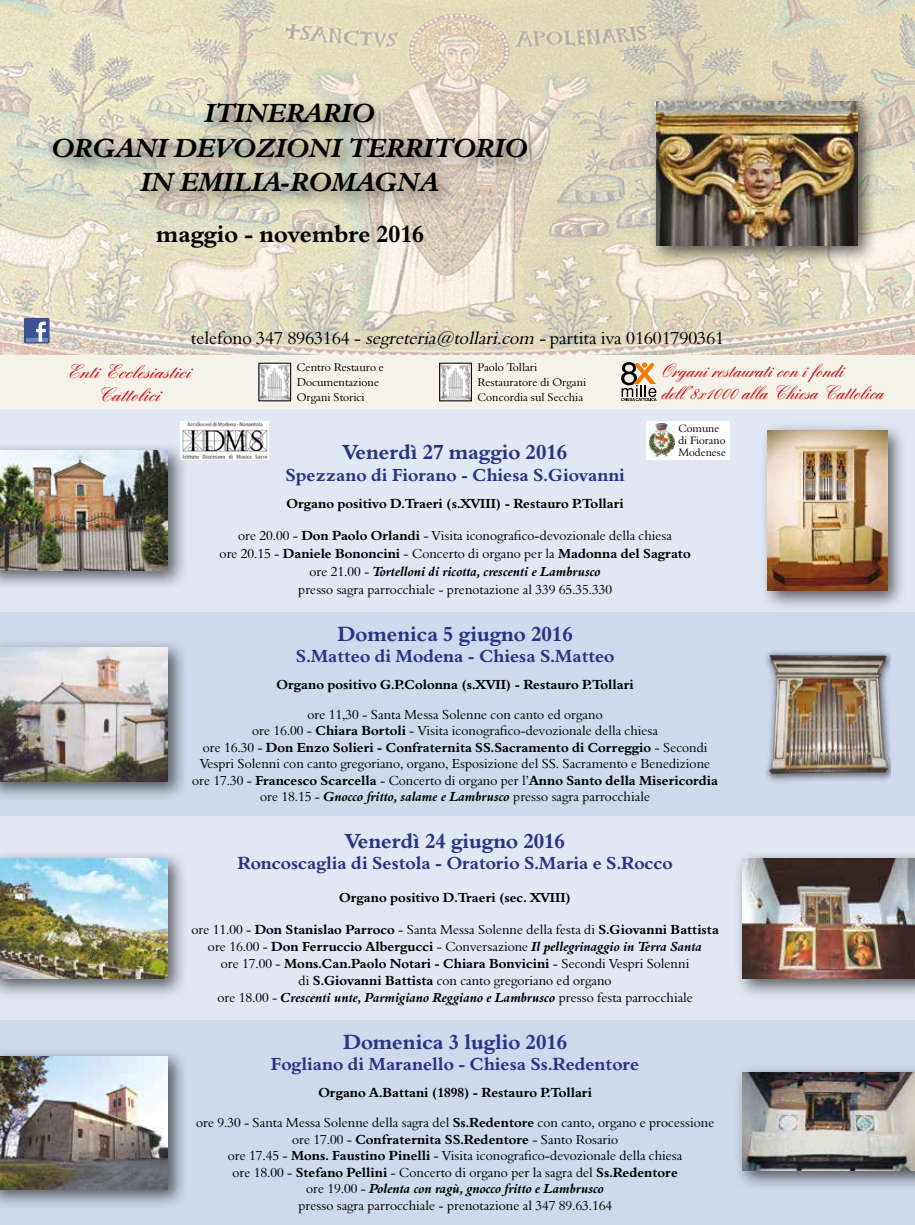
<style>
.page{position:relative;width:915px;height:1225px;background:#fff}
.page>*{position:absolute;margin:0;border:0;box-sizing:border-box;transform-origin:0 0}
.t1{font:27px/34.5px "Aldine 401 BT Bold Italic A";color:#000;text-align:center}
.t2{font:24px "Aldine 401 BT Bold A";color:#000}
.t3{font:21px "Aldine 401 BT Bold A";color:#283583}
.t4{font:600 19.5px/22.5px "Englische Sch T";color:#cd171a;scale:.9 1}
.t5{font:600 19.5px/22.5px "Englische Sch T";color:#cd171a;text-align:center}
.t6{font:18px "Aldine 401 BT Bold A";color:#283583}
.t7{font:18px "Aldine 401 BT Roman A";color:#000}
.t8{font:13.5px/16.5px "Aldine 401 BT Roman A";color:#000;text-align:center}
.t9{font:13.5px "Aldine 401 BT Bold A";color:#000}
.t10{font:13.5px "Aldine 401 BT Bold Italic A";color:#000}
.t11{font:11.55px/15px "Aldine 401 BT Roman A";color:#000}
.t12{font:11.1px/12px "Aldine 401 BT Roman A";color:#000}
.s1{font-style:italic}
.s2{font-family:"Aldine 401 BT Bold A"}
.s3{font-family:"Aldine 401 BT Roman A"}
.s4{font-family:"Aldine 401 BT Bold Italic A"}
</style>
<div class="page">
<img style="left:0;top:0;width:914px;height:355px">
<div style="left:0;top:408px;width:914px;height:204px;background:#e1e8f4"></div>
<div style="left:0;top:612px;width:914px;height:204px;background:#ced9ed"></div>
<div style="left:0;top:816px;width:914px;height:204px;background:#e1e8f4"></div>
<div style="left:0;top:1020px;width:914px;height:205px;background:#ced9ed"></div>
<div style="left:46px;top:96px;width:500px;height:115px;background:#000;opacity:.6"></div>
<div style="left:0;top:639px;width:188px;height:162px;background:#000;opacity:.6"></div>
<img style="left:0;top:647px;width:168px;height:134px">
<img style="left:765px;top:651px;width:125px;height:131px">
<div style="left:647px;top:93px;width:230px;height:172px;background:#000;opacity:.6"></div>
<img style="left:656px;top:102px;width:201px;height:143px">
<div style="left:0;top:355px;width:914px;height:53px;background:#f5f3e9"></div>
<div style="left:24px;top:318px;width:25px;height:25px;background:#3d5294"></div>
<hr style="left:26px;top:338px;width:22px;height:4px;background:#7286b6">
<svg style="left:36px;top:321px;width:10px;height:21px"></svg>
<img style="left:181px;top:421px;width:87px;height:38px">
<div style="left:645px;top:421px;width:84px;height:38px;background:#fff"></div>
<img style="left:649px;top:423px;width:25px;height:34px">
<div style="left:0;top:442px;width:188px;height:149px;background:#000;opacity:.6"></div>
<img style="left:0;top:450px;width:168px;height:120px">
<div style="left:759px;top:422px;width:148px;height:189px;background:#000;opacity:.6"></div>
<img style="left:767px;top:430px;width:119px;height:160px">
<div style="left:0;top:850px;width:188px;height:149px;background:#000;opacity:.6"></div>
<img style="left:0;top:858px;width:168px;height:121px">
<div style="left:733px;top:850px;width:181px;height:149px;background:#000;opacity:.6"></div>
<img style="left:742px;top:858px;width:172px;height:121px">
<div style="left:0;top:1048px;width:188px;height:161px;background:#000;opacity:.6"></div>
<img style="left:0;top:1056px;width:168px;height:133px">
<div style="left:733px;top:1063px;width:181px;height:127px;background:#000;opacity:.6"></div>
<img style="left:742px;top:1072px;width:172px;height:98px">
<img style="left:260px;top:365px;width:29px;height:34px">
<img style="left:441px;top:365px;width:28px;height:34px">
<div style="left:439px;top:363px;width:32px;height:38px;border:1px solid #000"></div>
<svg style="left:621px;top:362px;width:35px;height:39px"></svg>
<h1 class="t1" style="left:52px;top:95px;width:477px">ITINERARIO<br>ORGANI DEVOZIONI TERRITORIO<br>IN EMILIA-ROMAGNA</h1>
<h2 class="t2" style="left:156px;top:219px;width:269px">maggio - novembre 2016</h2>
<h3 class="t7" style="left:191px;top:327px;width:534px">telefono 347 8963164 - <span class="s1">segreteria@tollari.com -</span>partita iva 01601790361</h3>
<h3 class="t5" style="left:65px;top:361px;width:127px">Enti Ecclesiastici<br>Cattolici</h3>
<p class="t11" style="left:297px;top:359px;width:89px">Centro Restauro e<br>Documentazione<br>Organi Storici</p>
<p class="t11" style="left:477px;top:359px;width:110px">Paolo Tollari<br>Restauratore di Organi<br>Concordia sul Secchia</p>
<h3 class="t4" style="left:660px;top:360px;width:249px">Organi restaurati con i fondi dell’8x1000 alla Chiesa Cattolica</h3>
<p class="t12" style="left:678px;top:422px;width:49px">Comune di Fiorano<br>Modenese</p>
<h3 class="t3" style="left:343px;top:438px;width:225px">Venerdì 27 maggio 2016</h3>
<h3 class="t6" style="left:285px;top:464px;width:341px">Spezzano di Fiorano - Chiesa S.Giovanni</h3>
<p class="t9" style="left:286px;top:495px;width:338px">Organo positivo D.Traeri (s.XVIII) - Restauro P.Tollari</p>
<p class="t8" style="left:238px;top:527px;width:435px">ore 20.00 - <span class="s2">Don Paolo Orlandi</span> - Visita iconografico-devozionale della chiesa</p>
<p class="t9" style="left:219px;top:545px;width:472px"><span class="s3">ore 20.15 -</span> Daniele Bononcini <span class="s3">- Concerto di organo per la</span> Madonna del Sagrato</p>
<p class="t10" style="left:309px;top:563px;width:293px"><span class="s3">ore 21.00 -</span> Tortelloni di ricotta, crescenti e Lambrusco</p>
<p class="t8" style="left:298px;top:581px;width:315px">presso sagra parrocchiale - prenotazione al 339 65.35.330</p>
<h3 class="t3" style="left:337px;top:621px;width:236px">Domenica 5 giugno 2016</h3>
<h3 class="t6" style="left:296px;top:645px;width:320px">S.Matteo di Modena - Chiesa S.Matteo</h3>
<p class="t9" style="left:276px;top:676px;width:358px">Organo positivo G.P.Colonna (s.XVII) - Restauro P.Tollari</p>
<p class="t8" style="left:252px;top:706px;width:407px">ore 11,30 - Santa Messa Solenne con canto ed organo<br>ore 16.00 - <span class="s2">Chiara Bortoli</span> - Visita iconografico-devozionale della chiesa</p>
<p class="t9" style="left:203px;top:739px;width:506px"><span class="s3">ore 16.30 -</span> Don Enzo Solieri - Confraternita SS.Sacramento di Correggio <span class="s3">- Secondi</span></p>
<p class="t8" style="left:200px;top:755px;width:511px">Vespri Solenni con canto gregoriano, organo, Esposizione del SS. Sacramento e Benedizione</p>
<p class="t9" style="left:192px;top:772px;width:527px"><span class="s3">ore 17.30 -</span> Francesco Scarcella <span class="s3">- Concerto di organo per l’</span>Anno Santo della Misericordia</p>
<p class="t8" style="left:260px;top:788px;width:391px">ore 18.15 - <span class="s4">Gnocco fritto, salame e Lambrusco</span> presso sagra parrocchiale</p>
<h3 class="t3" style="left:345px;top:828px;width:221px">Venerdì 24 giugno 2016</h3>
<h3 class="t6" style="left:237px;top:852px;width:436px">Roncoscaglia di Sestola - Oratorio S.Maria e S.Rocco</h3>
<p class="t9" style="left:339px;top:889px;width:233px">Organo positivo D.Traeri (sec. XVIII)</p>
<p class="t8" style="left:191px;top:921px;width:529px">ore 11.00 - <span class="s2">Don Stanislao Parroco</span> - Santa Messa Solenne della festa di <span class="s2">S.Giovanni Battista</span></p>
<p class="t10" style="left:208px;top:938px;width:495px"><span class="s3">ore 16.00 -</span> <span class="s2">Don Ferruccio Albergucci</span> <span class="s3">- Conversazione</span> Il pellegrinaggio in Terra Santa</p>
<p class="t9" style="left:221px;top:955px;width:470px"><span class="s3">ore 17.00 -</span> Mons.Can.Paolo Notari - Chiara Bonvicini <span class="s3">- Secondi Vespri Solenni</span></p>
<p class="t8" style="left:298px;top:972px;width:314px">di <span class="s2">S.Giovanni Battista</span> con canto gregoriano ed organo</p>
<p class="t10" style="left:217px;top:989px;width:477px"><span class="s3">ore 18.00 -</span> Crescenti unte, Parmigiano Reggiano e Lambrusco <span class="s3">presso festa parrocchiale</span></p>
<h3 class="t3" style="left:343px;top:1029px;width:226px">Domenica 3 luglio 2016</h3>
<h3 class="t6" style="left:271px;top:1052px;width:370px">Fogliano di Maranello - Chiesa Ss.Redentore</h3>
<p class="t9" style="left:318px;top:1084px;width:275px">Organo A.Battani (1898) - Restauro P.Tollari</p>
<p class="t8" style="left:196px;top:1114px;width:519px">ore 9.30 - Santa Messa Solenne della sagra del <span class="s2">Ss.Redentore</span> con canto, organo e processione</p>
<p class="t9" style="left:292px;top:1130px;width:327px"><span class="s3">ore 17.00 -</span> Confraternita SS.Redentore <span class="s3">- Santo Rosario</span></p>
<p class="t8" style="left:228px;top:1147px;width:456px">ore 17.45 - <span class="s2">Mons. Faustino Pinelli</span> - Visita iconografico-devozionale della chiesa ore 18.00 - <span class="s2">Stefano Pellini</span> - Concerto di organo per la sagra del <span class="s2">Ss.Redentore</span></p>
<p class="t10" style="left:306px;top:1180px;width:299px"><span class="s3">ore 19.00 -</span> Polenta con ragù, gnocco fritto e Lambrusco</p>
<p class="t8" style="left:298px;top:1196px;width:315px">presso sagra parrocchiale - prenotazione al 347 89.63.164</p>
</div>
